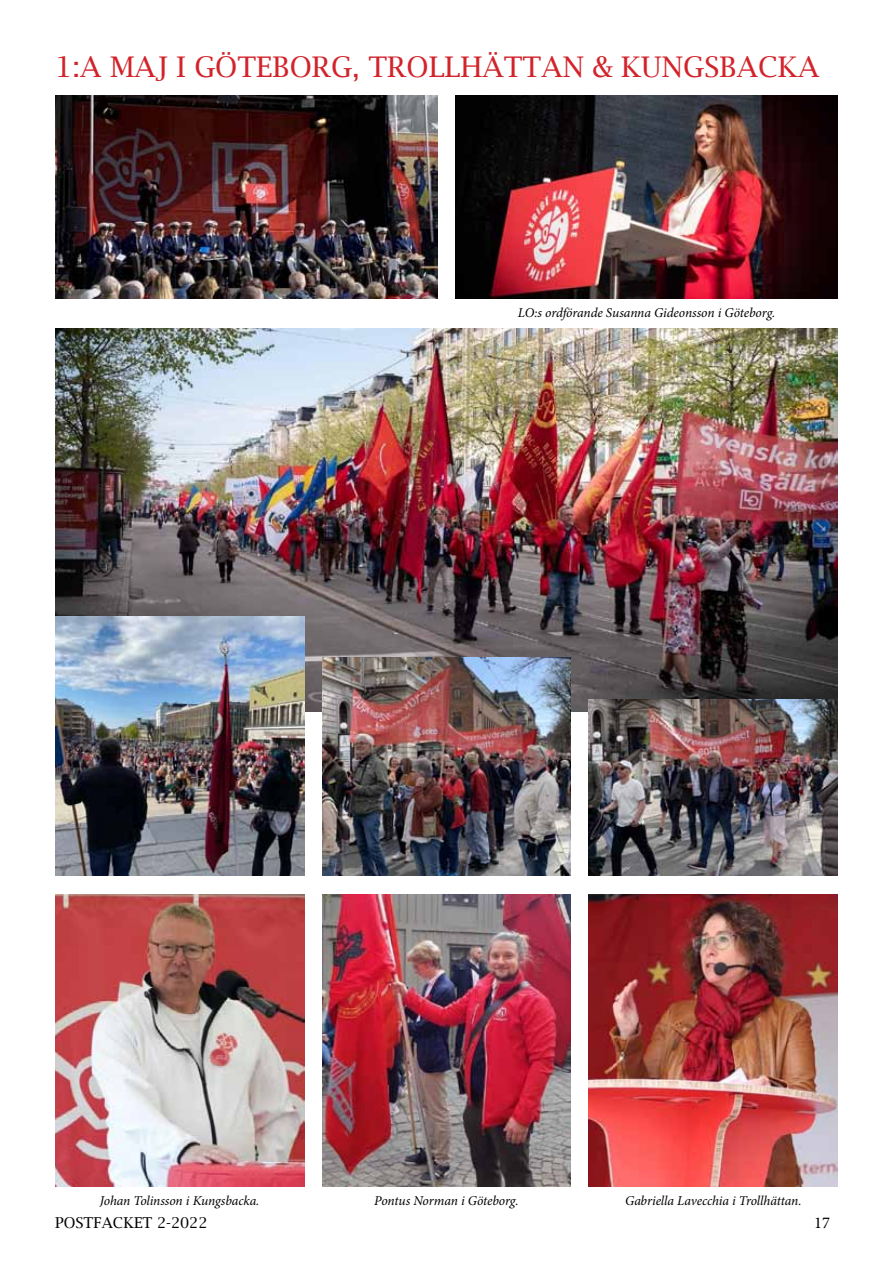
<style>
.page{position:relative;width:893px;height:1263px;background:#fff}
.page>*{position:absolute;margin:0;border:0;box-sizing:border-box;transform-origin:0 0}
.t1{font:28.5px "Lucida Bright";color:#d2232a}
.t2{font:16.5px "Minion Pro";color:#000}
.t3{font:15px "Lucida Bright";color:#000}
.t4{font:italic 13.5px "Minion Pro";letter-spacing:-.01em;color:#000}
</style>
<div class="page">
<img style="left:455px;top:96px;width:383px;height:203px">
<img style="left:322px;top:895px;width:249px;height:291px">
<img style="left:55px;top:895px;width:249px;height:291px">
<img style="left:589px;top:895px;width:249px;height:291px">
<img style="left:55px;top:329px;width:783px;height:382px">
<img style="left:55px;top:96px;width:382px;height:203px">
<img style="left:55px;top:616px;width:249px;height:260px">
<img style="left:322px;top:658px;width:249px;height:218px">
<img style="left:589px;top:699px;width:249px;height:177px">
<h1 class="t1" style="left:55px;top:50px;width:765px">1:A MAJ I GÖTEBORG, TROLLHÄTTAN &amp; KUNGSBACKA</h1>
<p class="t4" style="left:518px;top:304px;width:259px">LO:s ordförande Susanna Gideonsson i Göteborg.</p>
<p class="t4" style="left:100px;top:1191px;width:161px">Johan Tolinsson i Kungsbacka.</p>
<p class="t4" style="left:374px;top:1191px;width:146px">Pontus Norman i Göteborg.</p>
<p class="t4" style="left:625px;top:1191px;width:178px">Gabriella Lavecchia i Trollhättan.</p>
<p class="t3" style="left:55px;top:1214px;width:154px">POSTFACKET 2-2022</p>
<p class="t2" style="left:814px;top:1212px;width:17px">17</p>
</div>
